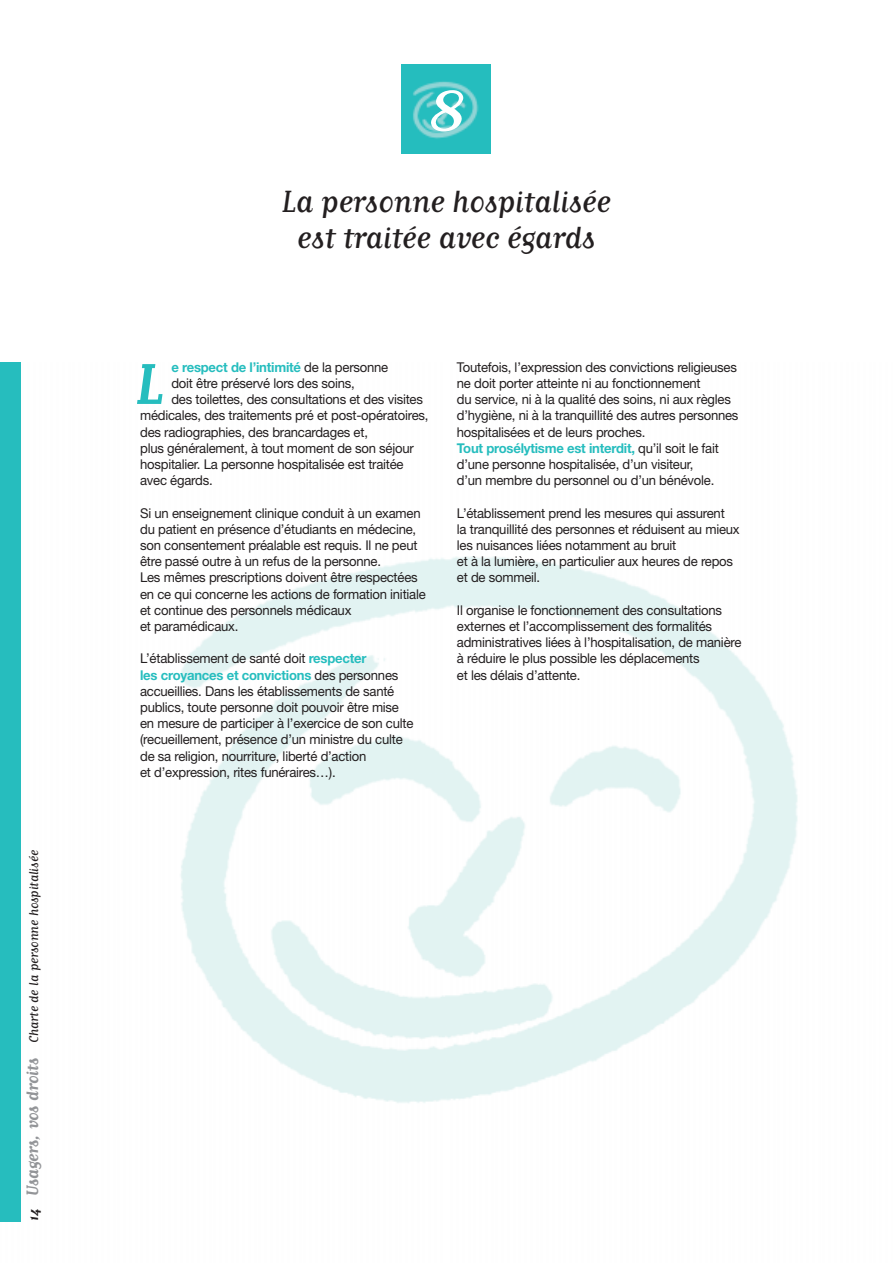
<style>
.page{position:relative;width:893px;height:1263px;background:#fff}
.page>*{position:absolute;margin:0;border:0;box-sizing:border-box;transform-origin:0 0}
.t1{font:67.5px "Matrix Script";color:#fff;scale:1.24 1}
.t2{font:700 67.5px "Matrix Script";color:#26bdbe}
.t3{font:36px/36px "Matrix Script";letter-spacing:-.015em;color:#231f20;text-align:center}
.t4{font:15px "Matrix Script";letter-spacing:-.015em;color:#231f20}
.t5{font:13.5px/16.2px "Helvetica Neue";letter-spacing:-.015em;color:#231f20}
.t6{font:700 13.5px "Helvetica Neue";letter-spacing:-.015em;color:#26bdbe}
.s1{font-weight:700;font-size:16.5px}
.s2{font-weight:700;font-size:19.5px;color:#939598}
.s3{font-weight:400;color:#231f20}
.s4{font-weight:700;color:#26bdbe}
</style>
<div class="page">
<img style="left:402px;top:64px;width:89px;height:90px">
<img style="left:0;top:556px;width:798px;height:666px">
<div style="left:0;top:362px;width:21px;height:859px;background:#26bdbe"></div>
<p class="t4" style="left:29px;top:1221px;width:372px;rotate:-90deg"><span class="s1">14</span> <span class="s2">Usagers, vos droits</span> Charte de la personne hospitalisée</p>
<h1 class="t1" style="left:426px;top:89px;width:34px">8</h1>
<h2 class="t3" style="left:282px;top:187px;width:331px">La personne hospitalisée est traitée avec égards</h2>
<p class="t6" style="left:171px;top:362px;width:218px">e respect de l’intimité <span class="s3">de la personne</span></p>
<p class="t5" style="left:171px;top:376px;width:185px">doit être préservé lors des soins,</p>
<p class="t5" style="left:171px;top:393px;width:253px">des toilettes, des consultations et des visites</p>
<p class="t5" style="left:140px;top:409px;width:290px">médicales, des traitements pré et post-opératoires,</p>
<p class="t5" style="left:140px;top:425px;width:229px">des radiographies, des brancardages et,</p>
<p class="t5" style="left:140px;top:441px;width:275px">plus généralement, à tout moment de son séjour</p>
<p class="t5" style="left:140px;top:457px;width:265px">hospitalier. La personne hospitalisée est traitée</p>
<p class="t5" style="left:140px;top:474px;width:74px">avec égards.</p>
<p class="t5" style="left:140px;top:506px;width:287px">Si un enseignement clinique conduit à un examen du patient en présence d’étudiants en médecine, son consentement préalable est requis. Il ne peut être passé outre à un refus de la personne.<br>Les mêmes prescriptions doivent être respectées en ce qui concerne les actions de formation initiale et continue des personnels médicaux<br>et paramédicaux.</p>
<p class="t5" style="left:140px;top:652px;width:275px">L’établissement de santé doit <span class="s4">respecter<br>les croyances et convictions</span> des personnes accueillies. Dans les établissements de santé publics, toute personne doit pouvoir être mise en mesure de participer à l’exercice de son culte (recueillement, présence d’un ministre du culte de sa religion, nourriture, liberté d’action<br>et d’expression, rites funéraires…).</p>
<h1 class="t2" style="left:136px;top:341px;width:30px">L</h1>
<p class="t5" style="left:457px;top:360px;width:283px">Toutefois, l’expression des convictions religieuses ne doit porter atteinte ni au fonctionnement<br>du service, ni à la qualité des soins, ni aux règles d’hygiène, ni à la tranquillité des autres personnes hospitalisées et de leurs proches.<br><span class="s4">Tout prosélytisme est interdit,</span> qu’il soit le fait d’une personne hospitalisée, d’un visiteur,<br>d’un membre du personnel ou d’un bénévole.</p>
<p class="t5" style="left:457px;top:506px;width:284px">L’établissement prend les mesures qui assurent<br>la tranquillité des personnes et réduisent au mieux les nuisances liées notamment au bruit<br>et à la lumière, en particulier aux heures de repos et de sommeil.</p>
<p class="t5" style="left:457px;top:603px;width:286px">Il organise le fonctionnement des consultations externes et l’accomplissement des formalités administratives liées à l’hospitalisation, de manière à réduire le plus possible les déplacements<br>et les délais d’attente.</p>
</div>
